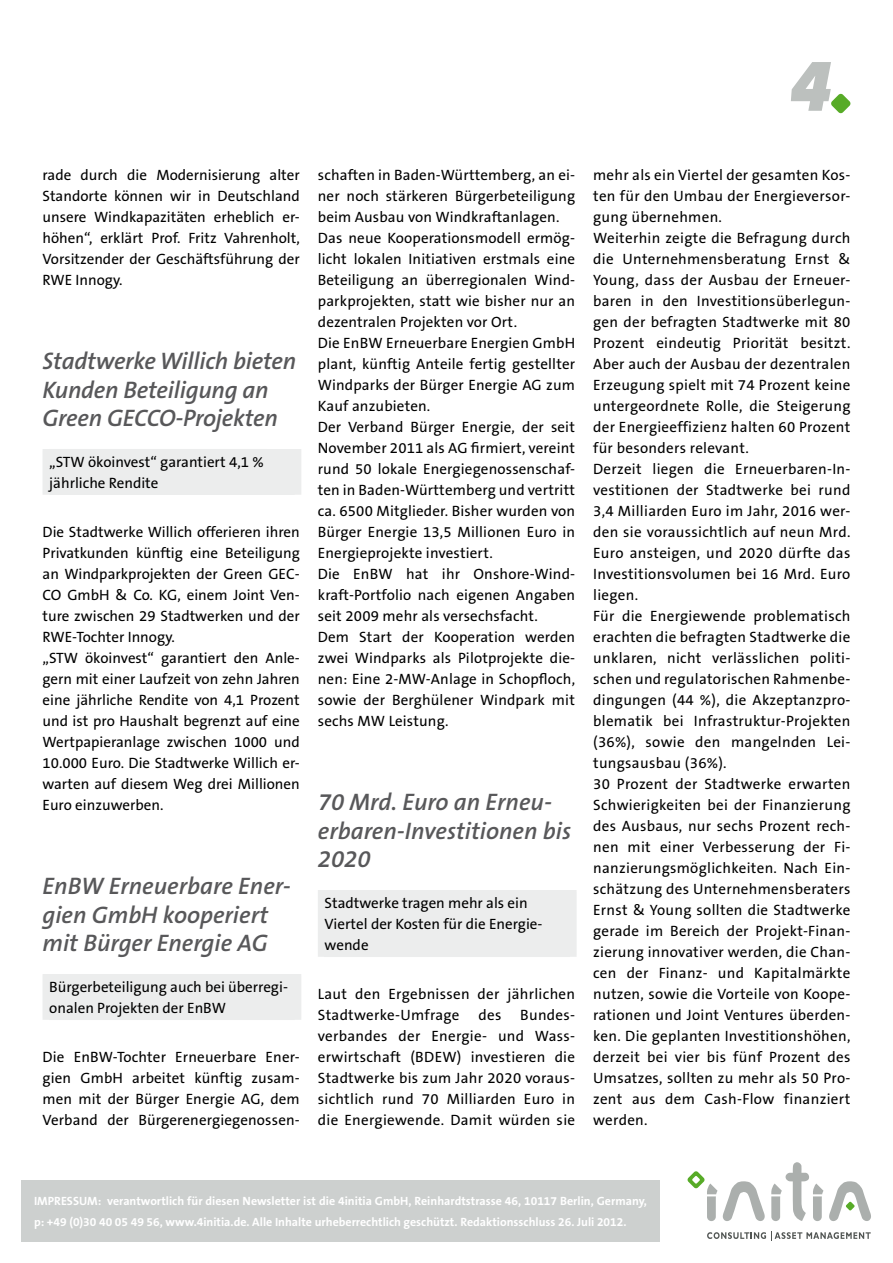
<style>
.page{position:relative;width:893px;height:1263px;background:#fff}
.page>*{position:absolute;margin:0;border:0;box-sizing:border-box;transform-origin:0 0}
.t1{font:italic 900 75px "The Sans B9";color:#bcc0be}
.t2{font:italic 600 24px/28.5px "The Sans B6";color:#58585a}
.t3{font:15px/21px "The Sans B5 Plain";letter-spacing:.01em;color:#000}
.t4{font:700 12px/21px "The Sans B7";color:#fff}
</style>
<div class="page">
<svg style="left:831px;top:94px;width:19px;height:19px"></svg>
<svg style="left:829px;top:1181px;width:42px;height:40px"></svg>
<svg style="left:707px;top:1232px;width:164px;height:9px"></svg>
<svg style="left:687px;top:1171px;width:78px;height:50px"></svg>
<svg style="left:771px;top:1162px;width:52px;height:59px"></svg>
<div style="left:21px;top:1180px;width:639px;height:62px;background:#cdd0cf"></div>
<div style="left:43px;top:450px;width:258px;height:44px;background:#eceded"></div>
<hr style="left:43px;top:449px;width:258px;height:2px;background:#eceded">
<hr style="left:43px;top:493px;width:258px;height:2px;background:#eceded">
<div style="left:43px;top:975px;width:258px;height:44px;background:#eceded"></div>
<hr style="left:43px;top:974px;width:258px;height:2px;background:#eceded">
<hr style="left:43px;top:1018px;width:258px;height:2px;background:#eceded">
<div style="left:319px;top:891px;width:257px;height:65px;background:#eceded"></div>
<hr style="left:318px;top:890px;width:259px;height:2px;background:#eceded">
<hr style="left:318px;top:892px;width:1px;height:63px;background:#eceded">
<hr style="left:575px;top:892px;width:2px;height:63px;background:#eceded">
<hr style="left:318px;top:955px;width:259px;height:2px;background:#eceded">
<h1 class="t1" style="left:790px;top:45px;width:43px">4</h1>
<p class="t3" style="left:43px;top:165px;width:259px;text-align:justify">rade durch die Modernisierung alter Standorte können wir in Deutschland unsere Windkapazitäten erheblich er&shy;höhen“, erklärt Prof. Fritz Vahrenholt, Vorsitzender der Geschäftsführung der RWE Innogy.</p>
<h2 class="t2" style="left:43px;top:347px;width:255px">Stadtwerke Willich bieten<br>Kunden Beteiligung an<br>Green GECCO-Projekten</h2>
<p class="t3" style="left:49px;top:452px;width:216px">„STW ökoinvest“ garantiert 4,1 % jährliche Rendite</p>
<p class="t3" style="left:43px;top:522px;width:259px">Die Stadtwerke Willich offerieren ihren Privatkunden künftig eine Beteiligung an Windparkprojekten der Green GEC-CO GmbH &amp; Co. KG, einem Joint Ven&shy;ture zwischen 29 Stadtwerken und der RWE-Tochter Innogy.<br>„STW ökoinvest“ garantiert den Anle&shy;gern mit einer Laufzeit von zehn Jahren eine jährliche Rendite von 4,1 Prozent und ist pro Haushalt begrenzt auf eine Wertpapieranlage zwischen 1000 und 10.000 Euro. Die Stadtwerke Willich er&shy;warten auf diesem Weg drei Millionen Euro einzuwerben.</p>
<h2 class="t2" style="left:43px;top:872px;width:250px">EnBW Erneuerbare Ener&shy;gien GmbH kooperiert mit Bürger Energie AG</h2>
<p class="t3" style="left:49px;top:977px;width:240px">Bürgerbeteiligung auch bei überregi&shy;onalen Projekten der EnBW</p>
<p class="t3" style="left:43px;top:1047px;width:259px;text-align:justify">Die EnBW-Tochter Erneuerbare Ener&shy;gien GmbH arbeitet künftig zusam&shy;men mit der Bürger Energie AG, dem Verband der Bürgerenergiegenossen-</p>
<p class="t3" style="left:318px;top:165px;width:259px">schaften in Baden-Württemberg, an ei&shy;ner noch stärkeren Bürgerbeteiligung beim Ausbau von Windkraftanlagen.<br>Das neue Kooperationsmodell ermög&shy;licht lokalen Initiativen erstmals eine Beteiligung an überregionalen Wind&shy;parkprojekten, statt wie bisher nur an dezentralen Projekten vor Ort.<br>Die EnBW Erneuerbare Energien GmbH plant, künftig Anteile fertig gestellter Windparks der Bürger Energie AG zum Kauf anzubieten.<br>Der Verband Bürger Energie, der seit November 2011 als AG firmiert, vereint rund 50 lokale Energiegenossenschaf&shy;ten in Baden-Württemberg und vertritt ca. 6500 Mitglieder. Bisher wurden von Bürger Energie 13,5 Millionen Euro in Energieprojekte investiert.<br>Die EnBW hat ihr Onshore-Wind&shy;kraft-Portfolio nach eigenen Angaben seit 2009 mehr als versechsfacht.<br>Dem Start der Kooperation werden zwei Windparks als Pilotprojekte die&shy;nen: Eine 2-MW-Anlage in Schopfloch, sowie der Berghülener Windpark mit sechs MW Leistung.</p>
<h2 class="t2" style="left:318px;top:788px;width:255px">70 Mrd. Euro an Erneu&shy;erbaren-Investitionen bis<br>2020</h2>
<p class="t3" style="left:325px;top:893px;width:219px">Stadtwerke tragen mehr als ein<br>Viertel der Kosten für die Energie&shy;wende</p>
<p class="t3" style="left:318px;top:984px;width:259px">Laut den Ergebnissen der jährlichen<br>Stadtwerke-Umfrage</p>
<p class="t3" style="left:318px;top:1005px;width:259px;text-align:justify;text-indent:202px">Bundes&shy;verbandes der Energie- und Wass&shy;erwirtschaft (BDEW) investieren die Stadtwerke bis zum Jahr 2020 voraus&shy;sichtlich rund 70 Milliarden Euro in die Energiewende. Damit würden sie</p>
<p class="t3" style="left:478px;top:1005px;width:24px">des</p>
<p class="t3" style="left:593px;top:165px;width:259px">mehr als ein Viertel der gesamten Kos&shy;ten für den Umbau der Energieversor&shy;gung übernehmen.<br>Weiterhin zeigte die Befragung durch die Unternehmensberatung Ernst &amp; Young, dass der Ausbau der Erneuer&shy;baren in den Investitionsüberlegun&shy;gen der befragten Stadtwerke mit 80<br>Prozent eindeutig Priorität besitzt.<br>Aber auch der Ausbau der dezentralen Erzeugung spielt mit 74 Prozent keine untergeordnete Rolle, die Steigerung der Energieeffizienz halten 60 Prozent für besonders relevant.<br>Derzeit liegen die Erneuerbaren-In&shy;vestitionen der Stadtwerke bei rund 3,4 Milliarden Euro im Jahr, 2016 wer&shy;den sie voraussichtlich auf neun Mrd.<br>Euro ansteigen, und 2020 dürfte das Investitionsvolumen bei 16 Mrd. Euro liegen.<br>Für die Energiewende problematisch erachten die befragten Stadtwerke die unklaren, nicht verlässlichen politi&shy;schen und regulatorischen Rahmenbe&shy;dingungen (44 %), die Akzeptanzpro&shy;blematik bei Infrastruktur-Projekten (36%), sowie den mangelnden Lei&shy;tungsausbau (36%).<br>30 Prozent der Stadtwerke erwarten Schwierigkeiten bei der Finanzierung des Ausbaus, nur sechs Prozent rech&shy;nen mit einer Verbesserung der Fi&shy;nanzierungsmöglichkeiten. Nach Ein&shy;schätzung des Unternehmensberaters Ernst &amp; Young sollten die Stadtwerke gerade im Bereich der Projekt-Finan&shy;zierung innovativer werden, die Chan&shy;cen der Finanz- und Kapitalmärkte nutzen, sowie die Vorteile von Koope&shy;rationen und Joint Ventures überden&shy;ken. Die geplanten Investitionshöhen, derzeit bei vier bis fünf Prozent des Umsatzes, sollten zu mehr als 50 Pro&shy;zent aus dem Cash-Flow finanziert werden.</p>
<p class="t4" style="left:34px;top:1191px;width:614px">IMPRESSUM: verantwortlich für diesen Newsletter ist die 4initia GmbH, Reinhardtstrasse 46, 10117 Berlin, Germany, p: +49 (0)30 40 05 49 56, www.4initia.de. Alle Inhalte urheberrechtlich geschützt. Redaktionsschluss 26. Juli 2012.</p>
</div>
